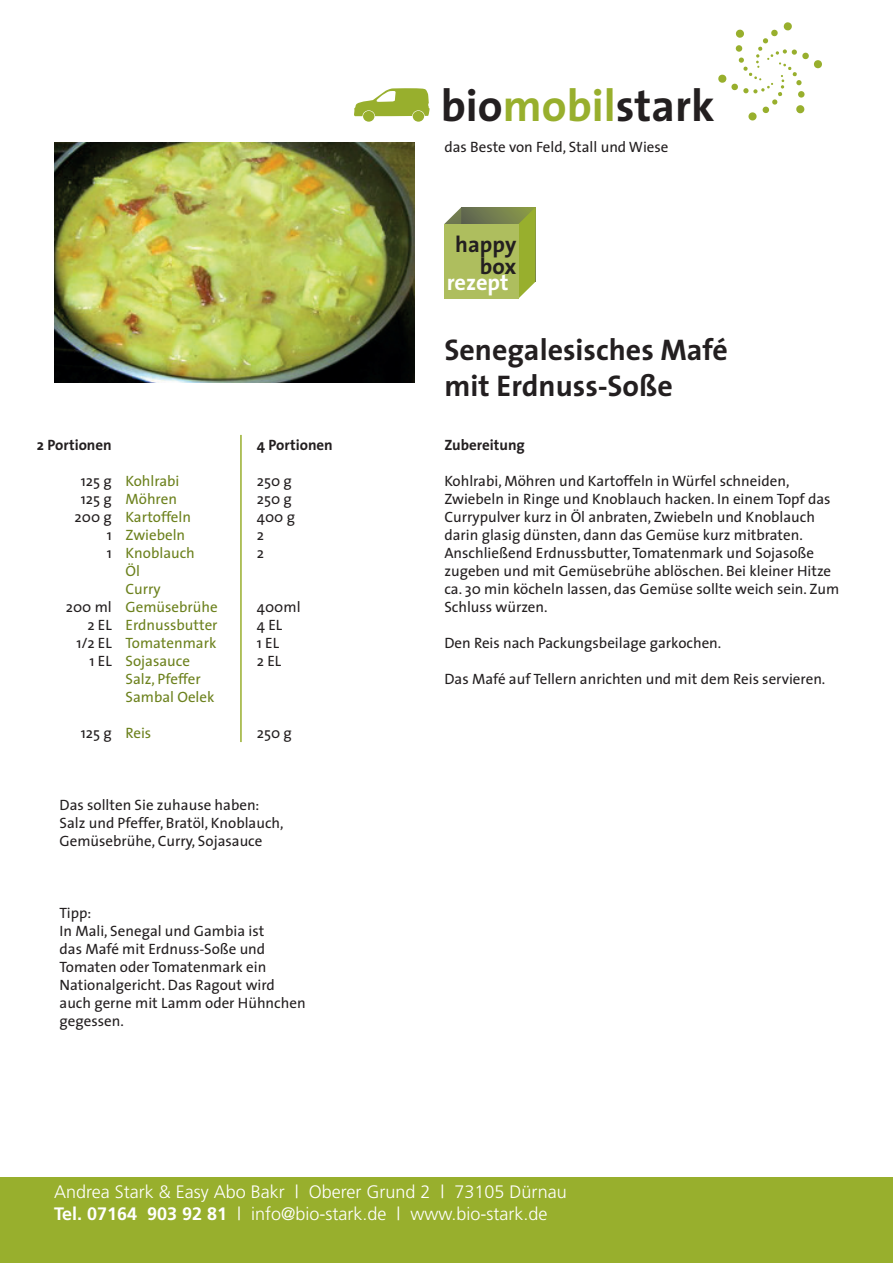
<style>
.page{position:relative;width:893px;height:1263px;background:#fff}
.page>*{position:absolute;margin:0;border:0;box-sizing:border-box;transform-origin:0 0}
.t1{font:700 45px "The Sans";color:#231f20}
.t2{font:700 30px/36px "The Sans";color:#231f20}
.t3{font:700 22.5px/21.6px "The Sans";color:#231f20;text-align:right}
.t4{font:700 22.5px "The Sans";letter-spacing:-.005em;color:#fff}
.t5{font:300 18px/21.6px "Frutiger";color:#fff}
.t6{font:15px/18px "The Sans";color:#231f20}
.t7{font:15px/18px "The Sans";color:#6c811d}
.t8{font:700 15px "The Sans";color:#231f20}
.s1{color:#98af2d}
.s2{font-weight:700}
</style>
<div class="page">
<img style="left:54px;top:142px;width:360px;height:241px">
<svg style="left:354px;top:88px;width:76px;height:28px"></svg>
<svg style="left:362px;top:110px;width:13px;height:12px"></svg>
<svg style="left:412px;top:110px;width:13px;height:12px"></svg>
<div style="left:413px;top:111px;width:11px;height:11px;background:#98af2d;border-radius:50%"></div>
<div style="left:363px;top:111px;width:11px;height:11px;background:#98af2d;border-radius:50%"></div>
<svg style="left:718px;top:22px;width:104px;height:99px"></svg>
<div style="left:0;top:1178px;width:893px;height:85px;background:#98af2d"></div>
<svg style="left:461px;top:207px;width:57px;height:17px"></svg>
<svg style="left:444px;top:207px;width:17px;height:17px"></svg>
<svg style="left:518px;top:207px;width:17px;height:91px;background:#9fb343"></svg>
<div style="left:444px;top:224px;width:74px;height:74px;background:#aebe5e"></div>
<hr style="left:240px;top:435px;width:2px;height:307px;background:#98af2d">
<h1 class="t1" style="left:441px;top:68px;width:275px">bio<span class="s1">mobil</span>stark</h1>
<p class="t6" style="left:444px;top:137px;width:226px">das Beste von Feld, Stall und Wiese</p>
<h3 class="t3" style="left:455px;top:233px;width:62px">happy box</h3>
<h3 class="t4" style="left:447px;top:263px;width:63px">rezept</h3>
<p class="t8" style="left:37px;top:432px;width:76px">2 Portionen</p>
<p class="t6" style="left:75px;top:471px;width:39px;text-align:right">125 g<br>125 g<br>200 g<br>1<br>1</p>
<p class="t6" style="left:66px;top:597px;width:47px;text-align:right">200 ml<br>2 EL<br>1/2 EL<br>1 EL</p>
<p class="t6" style="left:81px;top:723px;width:32px">125 g</p>
<p class="t7" style="left:126px;top:471px;width:94px">Kohlrabi<br>Möhren<br>Kartoffeln<br>Zwiebeln<br>Knoblauch<br>Öl<br>Curry<br>Gemüsebrühe<br>Erdnussbutter<br>Tomatenmark<br>Sojasauce<br>Salz, Pfeffer<br>Sambal Oelek</p>
<p class="t7" style="left:126px;top:723px;width:27px">Reis</p>
<p class="t8" style="left:257px;top:432px;width:77px">4 Portionen</p>
<p class="t6" style="left:257px;top:471px;width:40px">250 g<br>250 g<br>400 g<br>2<br>2</p>
<p class="t6" style="left:257px;top:597px;width:45px">400ml<br>4 EL<br>1 EL<br>2 EL</p>
<p class="t6" style="left:257px;top:723px;width:36px">250 g</p>
<p class="t6" style="left:60px;top:795px;width:226px">Das sollten Sie zuhause haben:<br>Salz und Pfeffer, Bratöl, Knoblauch,<br>Gemüsebrühe, Curry, Sojasauce</p>
<p class="t6" style="left:60px;top:903px;width:248px">Tipp:<br>In Mali, Senegal und Gambia ist<br>das Mafé mit Erdnuss-Soße und<br>Tomaten oder Tomatenmark ein<br>Nationalgericht. Das Ragout wird auch gerne mit Lamm oder Hühnchen gegessen.</p>
<h2 class="t2" style="left:444px;top:331px;width:285px">Senegalesisches Mafé mit Erdnuss-Soße</h2>
<p class="t8" style="left:444px;top:432px;width:82px">Zubereitung</p>
<p class="t6" style="left:444px;top:471px;width:396px">Kohlrabi, Möhren und Kartoffeln in Würfel schneiden, Zwiebeln in Ringe und Knoblauch hacken. In einem Topf das Currypulver kurz in Öl anbraten, Zwiebeln und Knoblauch darin glasig dünsten, dann das Gemüse kurz mitbraten.<br>Anschließend Erdnussbutter, Tomatenmark und Sojasoße zugeben und mit Gemüsebrühe ablöschen. Bei kleiner Hitze ca. 30 min köcheln lassen, das Gemüse sollte weich sein. Zum Schluss würzen.</p>
<p class="t6" style="left:444px;top:633px;width:278px">Den Reis nach Packungsbeilage garkochen.</p>
<p class="t6" style="left:444px;top:669px;width:382px">Das Mafé auf Tellern anrichten und mit dem Reis servieren.</p>
<p class="t5" style="left:54px;top:1181px;width:514px">Andrea Stark &amp; Easy Abo Bakr | Oberer Grund 2 | 73105 Dürnau<br><span class="s2">Tel. 07164 903 92 81</span> | info@bio-stark.de | www.bio-stark.de</p>
</div>
